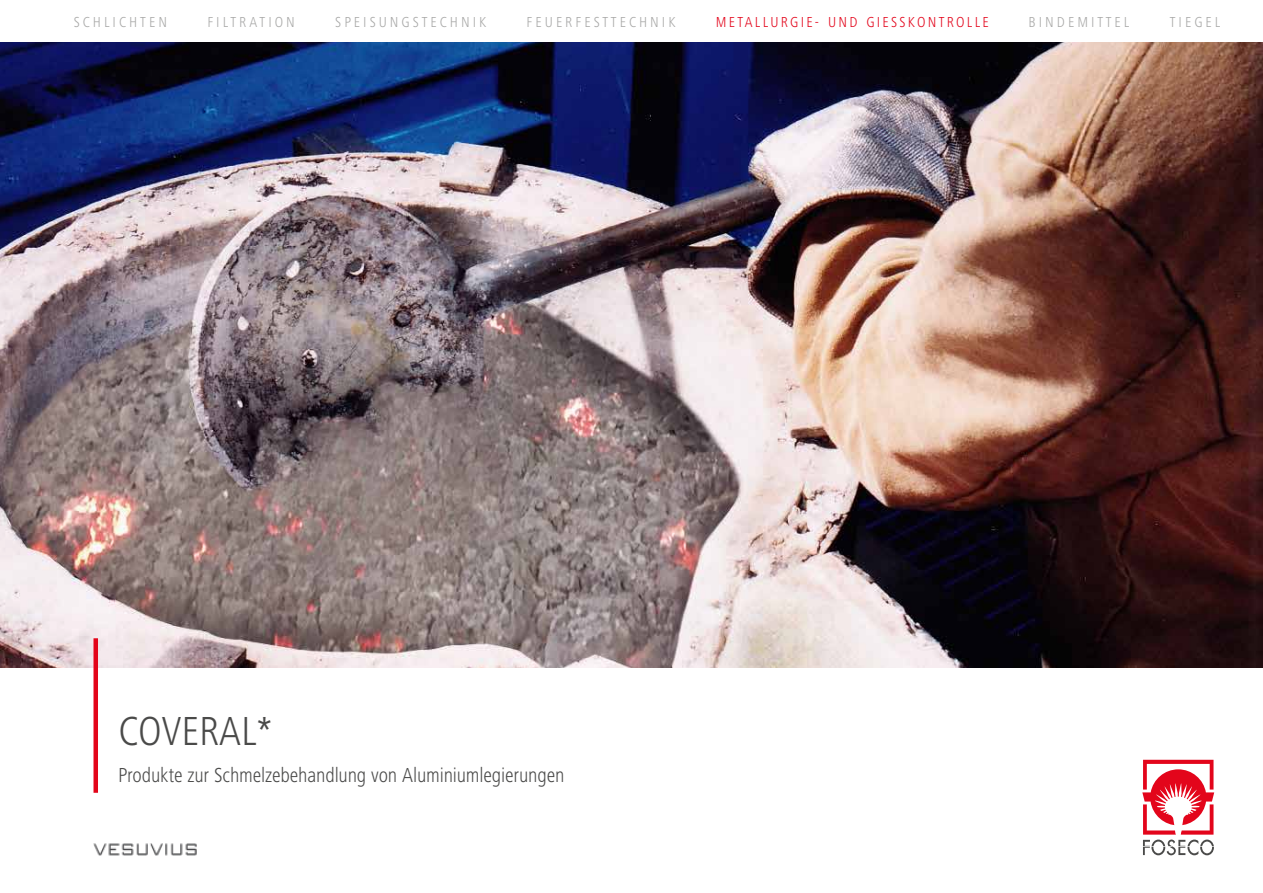
<style>
.page{position:relative;width:1263px;height:893px;background:#fff}
.page>*{position:absolute;margin:0;border:0;box-sizing:border-box;transform-origin:0 0}
.t1{font:300 condensed 42px "Frutiger Next LT";color:#4a4a49}
.t2{font:300 condensed 21px "Frutiger Next LT";letter-spacing:-.01em;color:#4a4a49}
.t3{font:300 condensed 15px "Frutiger Next LT";letter-spacing:.2em;color:#a8a8a7}
.t4{font:300 condensed 15px "Frutiger Next LT";letter-spacing:.15em;color:#e3051b}
</style>
<div class="page">
<img style="left:0;top:43px;width:1263px;height:625px">
<svg style="left:1143px;top:759px;width:72px;height:97px"></svg>
<svg style="left:1142px;top:760px;width:72px;height:95px"></svg>
<img style="left:93px;top:843px;width:104px;height:13px">
<hr style="left:94px;top:638px;width:4px;height:155px;background:#e3051a">
<p class="t3" style="left:74px;top:14px;width:95px">SCHLICHTEN</p>
<p class="t3" style="left:207px;top:14px;width:89px">FILTRATION</p>
<p class="t3" style="left:335px;top:14px;width:152px">SPEISUNGSTECHNIK</p>
<p class="t3" style="left:527px;top:14px;width:150px">FEUERFESTTECHNIK</p>
<p class="t4" style="left:716px;top:14px;width:275px">METALLURGIE- UND GIESSKONTROLLE</p>
<p class="t3" style="left:1028px;top:14px;width:102px">BINDEMITTEL</p>
<p class="t3" style="left:1170px;top:14px;width:52px">TIEGEL</p>
<h1 class="t1" style="left:118px;top:708px;width:155px">COVERAL*</h1>
<h2 class="t2" style="left:118px;top:763px;width:448px">Produkte zur Schmelzebehandlung von Aluminiumlegierungen</h2>
</div>
